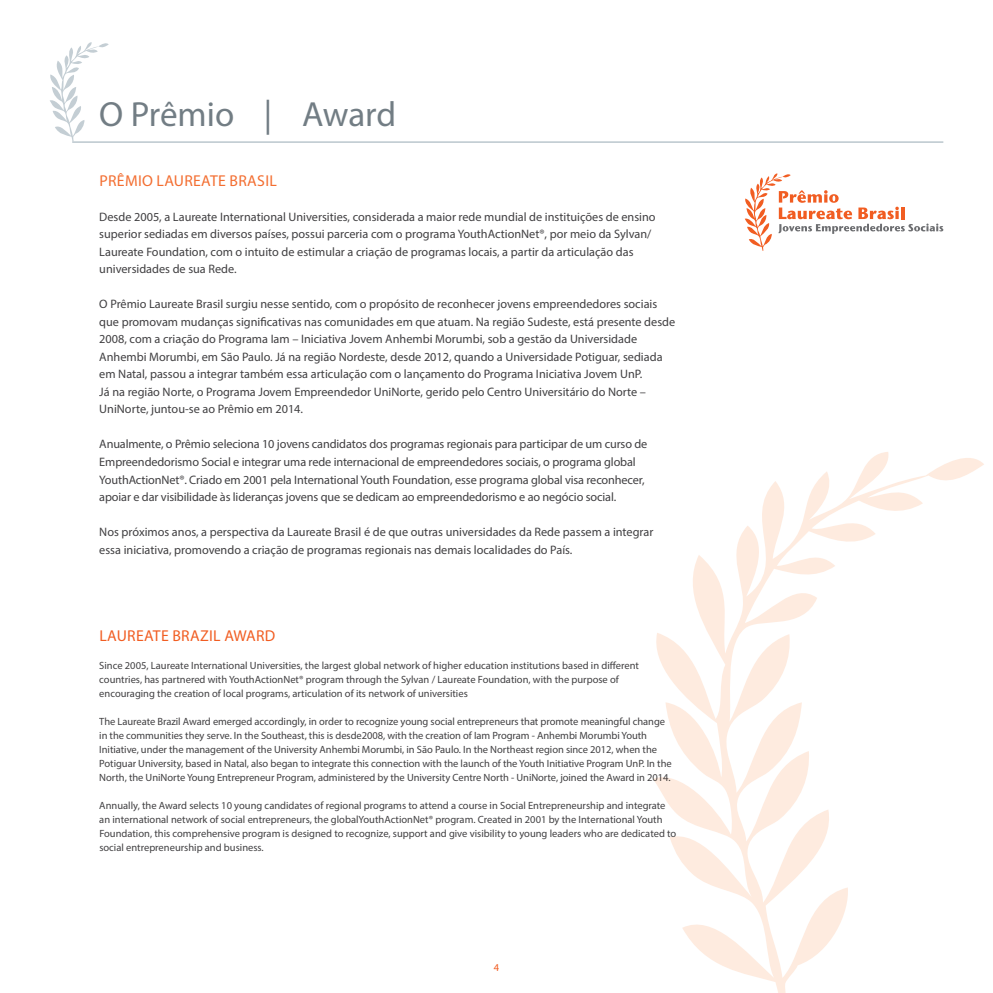
<style>
.page{position:relative;width:993px;height:993px;background:#fff}
.page>*{position:absolute;margin:0;border:0;box-sizing:border-box;transform-origin:0 0}
.t1{font:35px "Myriad Pro";letter-spacing:-.005em;color:#727d84}
.t2{font:15.75px "Myriad Pro";letter-spacing:.02em;color:#f36e31}
.t3{font:15.75px "Myriad Pro";letter-spacing:.02em;color:#f15d22}
.t4{font:12.25px/17.5px "Myriad Pro";color:#414042}
.t5{font:10.5px/14px "Myriad Pro";letter-spacing:-.005em;color:#414042}
.t6{font:10.5px "Myriad Pro";color:#f15d22}
</style>
<div class="page">
<svg style="left:744px;top:173px;width:199px;height:77px"></svg>
<svg style="left:50px;top:42px;width:59px;height:99px"></svg>
<svg style="left:653px;top:452px;width:330px;height:540px"></svg>
<hr style="left:72px;top:141px;width:871px;height:2px;background:#c4ced4">
<h1 class="t1" style="left:99px;top:93px;width:298px">O Prêmio | Award</h1>
<p class="t2" style="left:99px;top:171px;width:175px">Prêmio Laureate Brasil</p>
<p class="t4" style="left:99px;top:207px;width:557px">Desde 2005, a Laureate I nternational Universities, considerada a maior rede mundial de instituições de ensino superior sediadas em diversos países, possui parceria com o programa YouthActionNet®, por meio da Sylvan/ Laureate Foundation, com o intuito de estimular a criação de programas locais, a partir da articulação das universidades de sua Rede.</p>
<p class="t4" style="left:99px;top:295px;width:577px">O Prêmio Laureate Brasil surgiu nesse sentido, com o propósito de reconhecer jovens empreendedores sociais que promovam mudanças significativas nas comunidades em que atuam. Na região Sudeste, está presente desde 2008, com a criação do Programa Iam – I niciativa Jovem Anhembi Morumbi, sob a gestão da Universidade Anhembi Morumbi, em São Paulo. Já na região Nordeste, desde 2012, quando a Universidade Potiguar, sediada em Natal, passou a integrar também essa articulação com o lançamento do Programa I niciativa Jovem UnP.<br>Já na região Norte, o Programa Jovem Empreendedor UniNorte, gerido pelo Centro Universitário do Norte – UniNorte, juntou-se ao Prêmio em 2014.</p>
<p class="t4" style="left:99px;top:435px;width:549px">Anualmente, o Prêmio seleciona 10 jovens candidatos dos programas regionais para participar de um curso de Empreendedorismo Social e integrar uma rede internacional de empreendedores sociais, o programa global YouthActionNet®. Criado em 2001 pela I nternational Youth Foundation, esse programa global visa reconhecer, apoiar e dar visibilidade às lideranças jovens que se dedicam ao empreendedorismo e ao negócio social.</p>
<p class="t4" style="left:99px;top:523px;width:555px">Nos próximos anos, a perspectiva da Laureate Brasil é de que outras universidades da Rede passem a integrar essa iniciativa, promovendo a criação de programas regionais nas demais localidades do País.</p>
<p class="t3" style="left:99px;top:626px;width:176px">Laureate Brazil Award</p>
<p class="t5" style="left:99px;top:658px;width:541px">Since 2005, Laureate I nternational Universities, the largest global network of higher education institutions based in different countries, has partnered with YouthActionNet® program through the Sylvan / Laureate Foundation, with the purpose of encouraging the creation of local programs, articulation of its network of universities</p>
<p class="t5" style="left:99px;top:714px;width:573px">The Laureate Brazil Award emerged accordingly, in order to recognize young social entrepreneurs that promote meaningful change in the communities they serve. I n the Southeast, this is desde2008, with the creation of Iam Program - Anhembi Morumbi Youth<br>I nitiative, under the management of the University Anhembi Morumbi, in São Paulo. I n the Northeast region since 2012, when the Potiguar University, based in Natal, also began to integrate this connection with the launch of the Youth I nitiative Program UnP. I n the North, the UniNorte Young Entrepreneur Program, administered by the University Centre North - UniNorte, joined the Award in 2014.</p>
<p class="t5" style="left:99px;top:798px;width:578px">Annually, the Award selects 10 young candidates of regional programs to attend a course in Social Entrepreneurship and integrate an international network of social entrepreneurs, the globalYouthActionNet® program. Created in 2001 by the I nternational Youth Foundation, this comprehensive program is designed to recognize, support and give visibility to young leaders who are dedicated to social entrepreneurship and business.</p>
<p class="t6" style="left:493px;top:961px;width:7px">4</p>
</div>
